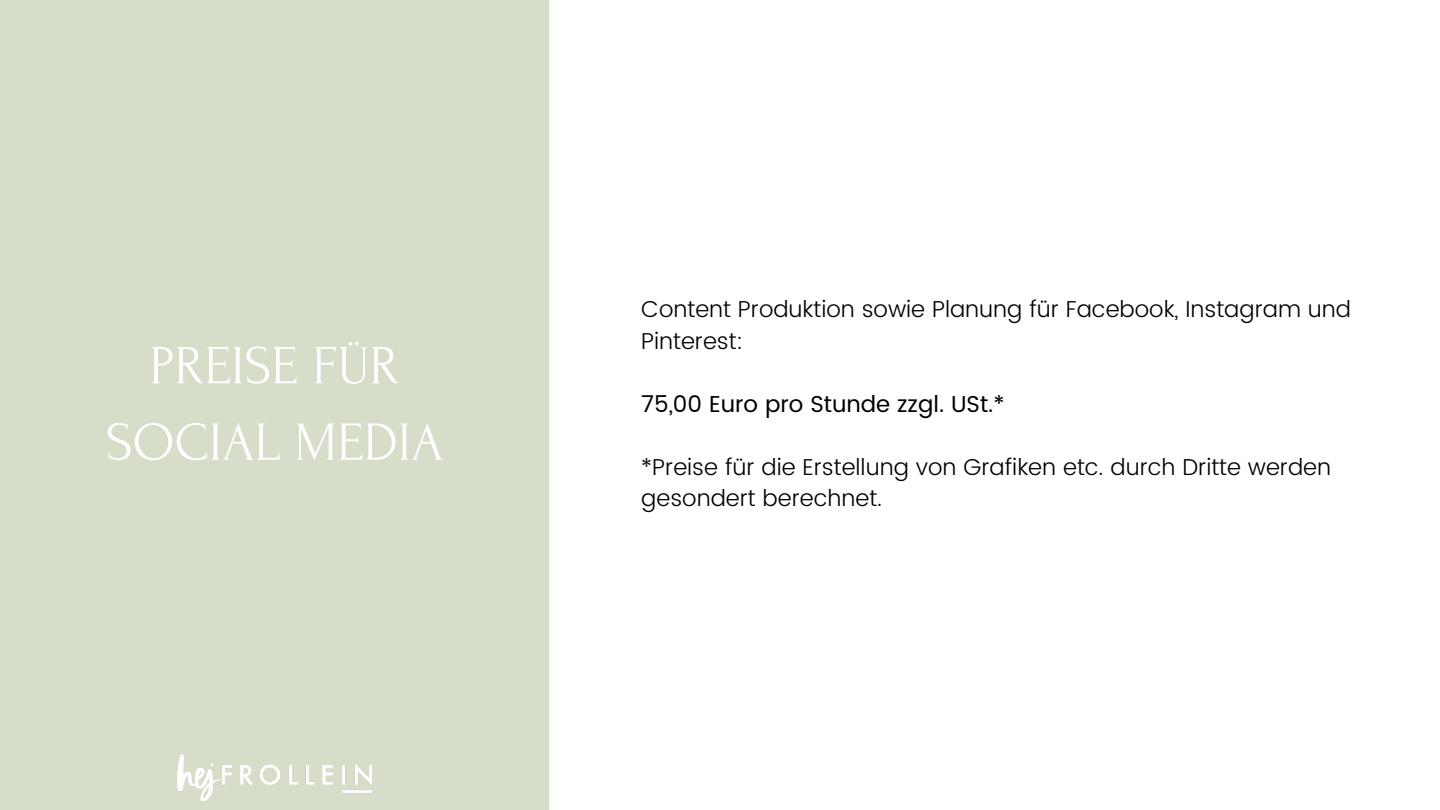
<style>
.page{position:relative;width:1440px;height:810px;background:#fff}
.page>*{position:absolute;margin:0;border:0;box-sizing:border-box;transform-origin:0 0}
.t1{font:55px "Forum";color:#fff}
.t2{font:300 23px/31.5px "Poppins";color:#000}
.t3{font:23px "Poppins";color:#000}
</style>
<div class="page">
<div style="left:0;top:0;width:549px;height:810px;background:#d6deca"></div>
<img style="left:177px;top:754px;width:195px;height:47px">
<p class="t1" style="left:150px;top:336px;width:251px">PREISE FÜR</p>
<p class="t1" style="left:106px;top:413px;width:339px">SOCIAL MEDIA</p>
<p class="t2" style="left:641px;top:294px;width:711px">Content Produktion sowie Planung für Facebook, Instagram und<br>Pinterest:</p>
<p class="t3" style="left:641px;top:390px;width:365px">75,00 Euro pro Stunde zzgl. USt.*</p>
<p class="t2" style="left:641px;top:451px;width:691px">*Preise für die Erstellung von Grafiken etc. durch Dritte werden gesondert berechnet.</p>
</div>
